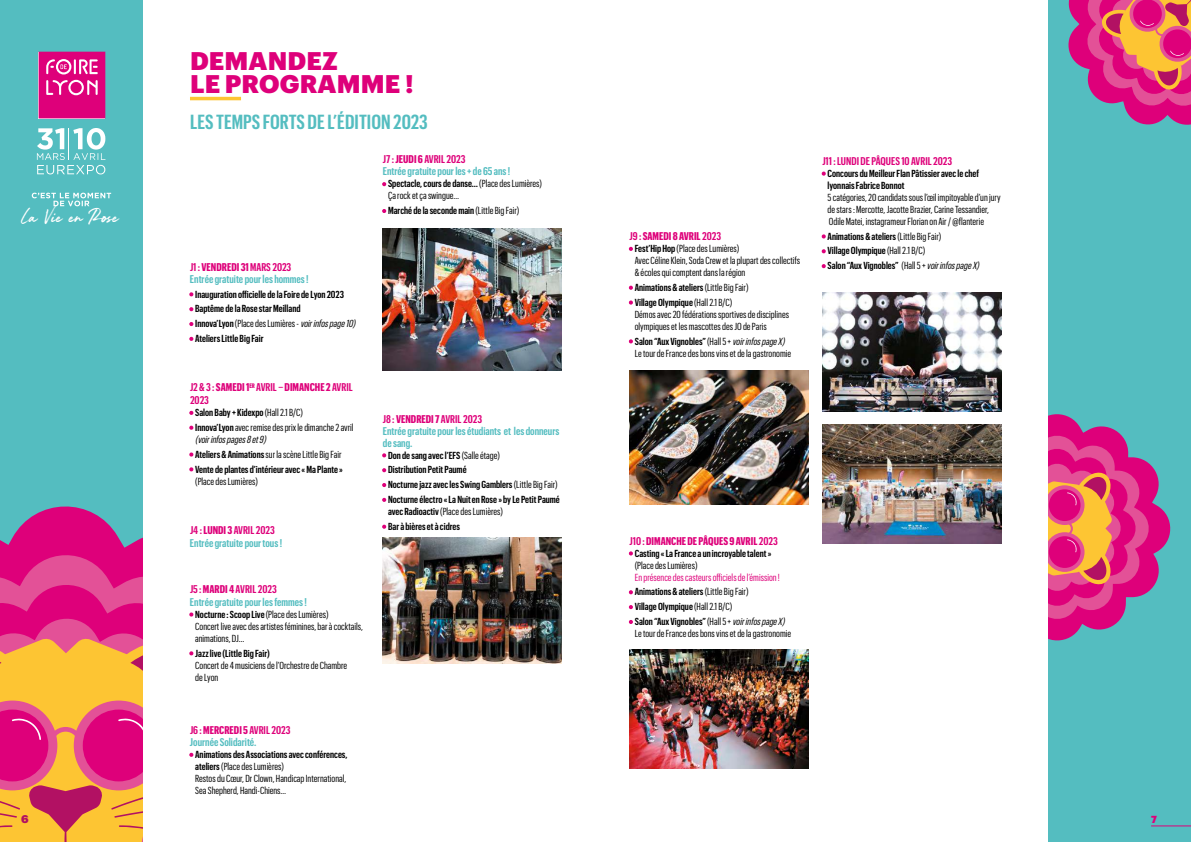
<style>
.page{position:relative;width:1191px;height:842px;background:#fff}
.page>*{position:absolute;margin:0;border:0;box-sizing:border-box;transform-origin:0 0}
.t1{font:900 25px/23px "Graphik";letter-spacing:.005em;color:#de007a}
.t2{font:600 20px "Graphik X Cond";color:#54bdc0}
.t3{font:18.4px "Seasoned Dreamer Demo";color:#fff}
.t4{font:600 11px/12px "Graphik X Cond";color:#54bdc0}
.t5{font:600 11px/12.6px "Graphik X Cond";color:#de007a}
.t6{font:700 11px "Graphik X Cond";color:#de007a}
.t7{font:900 11px "Graphik";color:#b21163}
.t8{font:10px/12px "Graphik X Cond";color:#000}
.t9{font:600 10px/12px "Graphik X Cond";color:#000}
.t10{font:10px "Graphik X Cond";color:#de007a}
.t11{font:900 10px "Graphik";color:#de007a}
.s1{color:#de007a}
.s2{font-weight:700;color:#de007a}
.s3{font-weight:600;color:#de007a}
.s4{font-weight:600}
.s5{font-style:italic}
.s6{font-weight:700}
.s7{font-weight:400}
.s8{font-weight:400;font-style:italic}
</style>
<div class="page">
<div style="left:1048px;top:0;width:143px;height:842px;background:#54bdc0"></div>
<svg style="left:1048px;top:414px;width:123px;height:227px"></svg>
<div style="left:0;top:0;width:143px;height:842px;background:#54bdc0"></div>
<svg style="left:0;top:506px;width:143px;height:41px;fill:#de007a"></svg>
<svg style="left:0;top:547px;width:143px;height:31px;background:#df1882"></svg>
<svg style="left:0;top:578px;width:143px;height:264px;background:#e96661"></svg>
<hr style="left:1151px;top:825px;width:40px;height:1px;background:#de007a">
<svg style="left:32px;top:193px;width:79px;height:13px"></svg>
<svg style="left:39px;top:52px;width:66px;height:66px;background:#e2218b"></svg>
<svg style="left:37px;top:128px;width:68px;height:46px"></svg>
<svg style="left:1068px;top:0;width:123px;height:125px"></svg>
<img style="left:383px;top:229px;width:178px;height:141px">
<img style="left:383px;top:538px;width:178px;height:125px">
<hr style="left:190px;top:97px;width:51px;height:3px;background:#fdc533">
<img style="left:822px;top:292px;width:179px;height:119px">
<img style="left:629px;top:650px;width:179px;height:119px">
<img style="left:629px;top:370px;width:179px;height:135px">
<img style="left:822px;top:425px;width:179px;height:119px">
<h3 class="t3" style="left:21px;top:205px;width:99px">La Vie en Rose</h3>
<h1 class="t1" style="left:190px;top:47px;width:225px">DEMANDEZ<br>LE PROGRAMME !</h1>
<h2 class="t2" style="left:190px;top:107px;width:239px">LES TEMPS FORTS DE L’ÉDITION 2023</h2>
<p class="t4" style="left:190px;top:260px;width:120px"><span class="s1">J1 :</span> <span class="s2">VENDREDI 31</span> <span class="s1">MARS 2023<br></span>Entrée gratuite pour les hommes !</p>
<p class="t9" style="left:190px;top:287px;width:155px"><span class="s1">•</span> Inauguration officielle de la Foire de Lyon 2023</p>
<p class="t9" style="left:190px;top:302px;width:112px"><span class="s1">•</span> Baptême de la Rose star Meilland</p>
<p class="t8" style="left:190px;top:317px;width:169px"><span class="s3">•</span> <span class="s4">Innova’Lyon</span> (Place des Lumières - <span class="s5">voirinfospage10)</span></p>
<p class="t9" style="left:190px;top:332px;width:75px"><span class="s1">•</span> Ateliers Little Big Fair</p>
<p class="t5" style="left:190px;top:380px;width:164px">J2 &amp; 3 : <span class="s6">SAMEDI 1</span><sup>ER</sup> AVRIL – <span class="s6">DIMANCHE 2</span> AVRIL<br>2023</p>
<p class="t9" style="left:190px;top:406px;width:114px"><span class="s1">•</span> Salon Baby + Kidexpo <span class="s7">(Hall 2.1 B/C)</span></p>
<p class="t8" style="left:195px;top:421px;width:160px;text-indent:-5px"><span class="s3">•</span> <span class="s4">Innova’Lyon</span> avec remise des prix le dimanche 2 avril <span class="s5">(voirinfospages8et9)</span></p>
<p class="t8" style="left:190px;top:447px;width:153px"><span class="s3">•</span> <span class="s4">Ateliers &amp; Animations</span> sur la scène Little Big Fair</p>
<p class="t9" style="left:195px;top:462px;width:149px;text-indent:-5px"><span class="s1">•</span> Vente de plantes d’intérieur avec « Ma Plante » <span class="s7">(Place des Lumières)</span></p>
<p class="t4" style="left:190px;top:523px;width:94px;line-height:12.6px"><span class="s1">J4 :</span> <span class="s2">LUNDI 3</span> <span class="s1">AVRIL 2023<br></span>Entrée gratuite pour tous !</p>
<p class="t4" style="left:190px;top:582px;width:118px;line-height:12.6px"><span class="s1">J5 :</span> <span class="s2">MARDI 4</span> <span class="s1">AVRIL 2023<br></span>Entrée gratuite pour les femmes !</p>
<p class="t8" style="left:195px;top:607px;width:169px;text-indent:-5px"><span class="s3">•</span> <span class="s4">Nocturne : Scoop Live</span> (Place des Lumières)<br>Concert live avec des artistes féminines, bar à cocktails, animations, DJ…</p>
<p class="t8" style="left:195px;top:646px;width:153px;text-indent:-5px"><span class="s3">•</span> <span class="s4">Jazz live (Little Big Fair)<br></span>Concert de 4 musiciens de l’Orchestre de Chambre de Lyon</p>
<p class="t4" style="left:190px;top:723px;width:102px"><span class="s1">J6 :</span> <span class="s2">MERCREDI 5</span> <span class="s1">AVRIL 2023<br></span>Journée Solidarité.</p>
<p class="t8" style="left:195px;top:748px;width:154px;text-indent:-5px"><span class="s3">•</span> <span class="s4">Animations des Associations avec conférences, ateliers</span> (Place des Lumières)<br>Restos du Cœur, Dr Clown, Handicap International, Sea Shepherd, Handi-Chiens…</p>
<p class="t4" style="left:383px;top:152px;width:129px;line-height:12.7px"><span class="s1">J7 :</span> <span class="s2">JEUDI 6</span> <span class="s1">AVRIL 2023<br></span>Entrée gratuite pour les + de 65 ans !</p>
<p class="t8" style="left:388px;top:177px;width:155px;text-indent:-5px"><span class="s3">•</span> <span class="s4">Spectacle, cours de danse…</span> (Place des Lumières)<br>Ça rock et ça swingue…</p>
<p class="t9" style="left:383px;top:204px;width:138px"><span class="s1">•</span> Marché de la seconde main <span class="s7">(Little Big Fair)</span></p>
<p class="t4" style="left:383px;top:412px;width:178px"><span class="s1">J8 :</span> <span class="s2">VENDREDI 7</span> <span class="s1">AVRIL 2023<br></span>Entrée gratuite pour les étudiants et les donneurs de sang.</p>
<p class="t9" style="left:383px;top:448px;width:119px"><span class="s1">•</span> Don de sang avec l’EFS <span class="s7">(Salle étage)</span></p>
<p class="t9" style="left:383px;top:463px;width:85px"><span class="s1">•</span> Distribution Petit Paumé</p>
<p class="t9" style="left:383px;top:478px;width:176px"><span class="s1">•</span> Nocturne jazz avec les Swing Gamblers <span class="s7">(Little Big Fair)</span></p>
<p class="t9" style="left:388px;top:493px;width:173px;text-indent:-5px"><span class="s1">•</span> Nocturne électro « La Nuit en Rose » by Le Petit Paumé avec Radioactiv <span class="s7">(Place des Lumières)</span></p>
<p class="t9" style="left:383px;top:520px;width:79px"><span class="s1">•</span> Bar à bières et à cidres</p>
<p class="t6" style="left:629px;top:228px;width:93px"><span class="s4">J9 :</span> SAMEDI 8 AVRIL <span class="s4">2023</span></p>
<p class="t8" style="left:635px;top:242px;width:167px;text-indent:-5px"><span class="s3">•</span> <span class="s4">Fest’Hip Hop</span> (Place des Lumières)<br>Avec Céline Klein, Soda Crew et la plupart des collectifs &amp; écoles qui comptent dans la région</p>
<p class="t9" style="left:629px;top:281px;width:121px"><span class="s1">•</span> Animations &amp; ateliers <span class="s7">(Little Big Fair)</span></p>
<p class="t8" style="left:635px;top:295px;width:156px;text-indent:-5px"><span class="s3">•</span> <span class="s4">Village Olympique</span> (Hall 2.1 B/C)<br>Démos avec 20 fédérations sportives de disciplines olympiques et les mascottes des JO de Paris</p>
<p class="t8" style="left:629px;top:334px;width:163px;text-align:center"><span class="s3">•</span> <span class="s4">Salon “Aux Vignobles”</span> (Hall 5 + <span class="s5">voirinfospageX)<br></span>Le tour de France des bons vins et de la gastronomie</p>
<p class="t5" style="left:822px;top:154px;width:131px">J11 : LUNDI DE PÂQUES 10 AVRIL 2023</p>
<p class="t9" style="left:827px;top:166px;width:153px;text-indent:-5px"><span class="s1">•</span> Concours du Meilleur Flan Pâtissier avec le chef lyonnais Fabrice Bonnot</p>
<p class="t8" style="left:827px;top:191px;width:175px">5 catégories, 20 candidats sous l’œil impitoyable d’un jury de stars : Mercotte, Jacotte Brazier, Carine Tessandier,<br>Odile Matei, instagrameur Florian on Air / @flanterie</p>
<p class="t9" style="left:822px;top:229px;width:121px"><span class="s1">•</span> Animations &amp; ateliers <span class="s7">(Little Big Fair)</span></p>
<p class="t9" style="left:822px;top:244px;width:104px"><span class="s1">•</span> Village Olympique <span class="s7">(Hall 2.1 B/C)</span></p>
<p class="t9" style="left:822px;top:259px;width:161px"><span class="s1">•</span> Salon “Aux Vignobles” <span class="s7">(Hall 5 +</span> <span class="s8">voirinfospageX)</span></p>
<p class="t6" style="left:629px;top:533px;width:150px"><span class="s4">J10 :</span> DIMANCHE DE PÂQUES 9 AVRIL <span class="s4">2023</span></p>
<p class="t9" style="left:635px;top:546px;width:138px;text-indent:-5px"><span class="s1">•</span> Casting « La France a un incroyable talent » <span class="s7">(Place des Lumières)</span></p>
<p class="t10" style="left:635px;top:570px;width:147px">En présence des casteurs officiels de l’émission !</p>
<p class="t9" style="left:629px;top:585px;width:121px"><span class="s1">•</span> Animations &amp; ateliers <span class="s7">(Little Big Fair)</span></p>
<p class="t9" style="left:629px;top:600px;width:104px"><span class="s1">•</span> Village Olympique <span class="s7">(Hall 2.1 B/C)</span></p>
<p class="t8" style="left:629px;top:615px;width:163px;text-align:center"><span class="s3">•</span> <span class="s4">Salon “Aux Vignobles”</span> (Hall 5 + <span class="s5">voirinfospageX)<br></span>Le tour de France des bons vins et de la gastronomie</p>
<p class="t7" style="left:21px;top:810px;width:9px">6</p>
<p class="t11" style="left:1151px;top:812px;width:7px">7</p>
</div>
